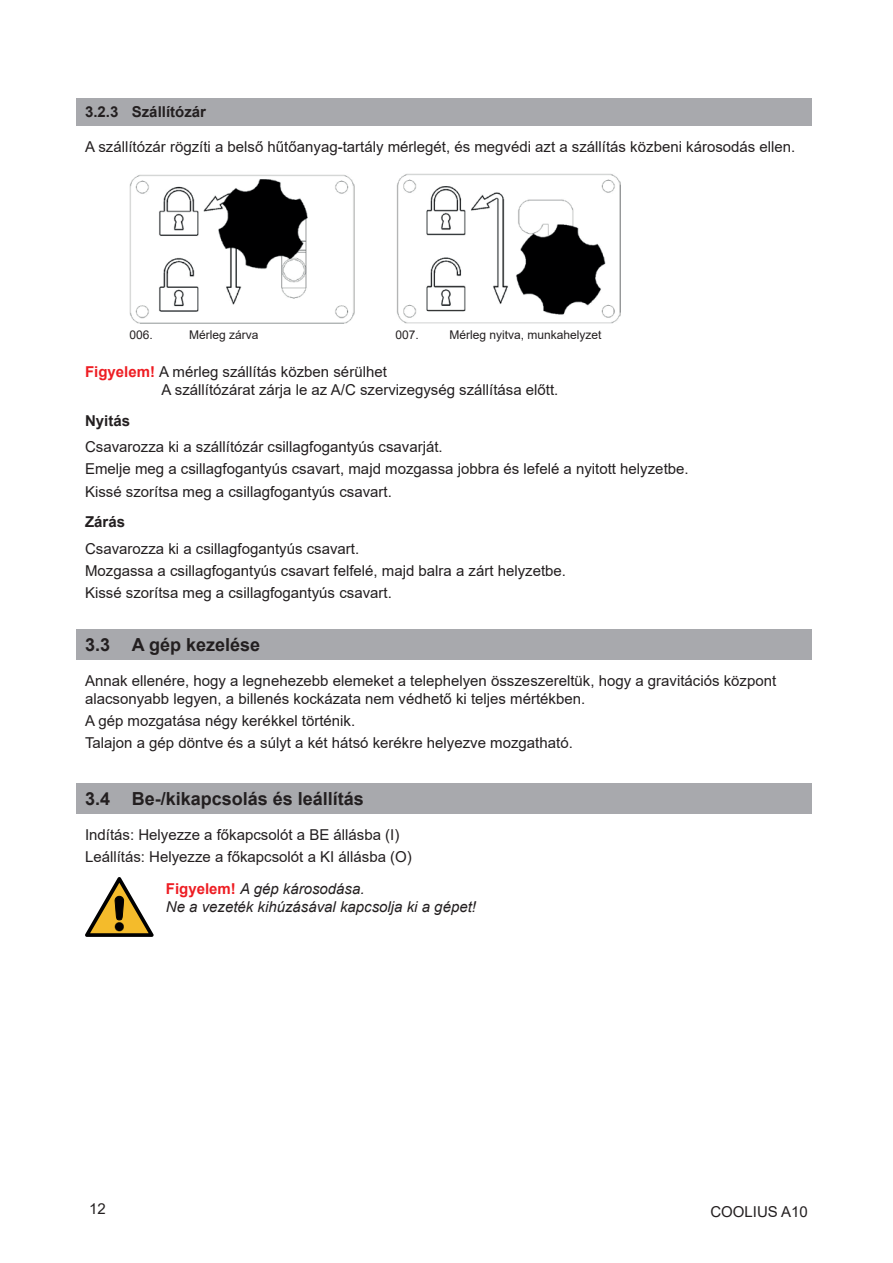
<style>
.page{position:relative;width:893px;height:1263px;background:#fff}
.page>*{position:absolute;margin:0;border:0;box-sizing:border-box;transform-origin:0 0}
.t1{font:700 18px "Arial";color:#231f20}
.t2{font:15px/22.2px "Arial";color:#231f20}
.t3{font:italic 15px/18px "Arial";color:#231f20}
.t4{font:700 15px "Arial";color:#231f20}
.t5{font:12px "Arial";color:#231f20}
.s1{font-weight:700;color:#ee1d23}
.s2{font-weight:700;font-style:normal;color:#ee1d23}
</style>
<div class="page">
<div style="left:77px;top:98px;width:735px;height:28px;background:#a8a9ad"></div>
<div style="left:77px;top:629px;width:735px;height:30px;background:#a8a9ad"></div>
<div style="left:77px;top:783px;width:735px;height:30px;background:#a8a9ad"></div>
<img style="left:130px;top:174px;width:224px;height:150px">
<img style="left:396px;top:174px;width:224px;height:150px">
<svg style="left:85px;top:877px;width:69px;height:60px"></svg>
<p class="t4" style="left:85px;top:101px;width:122px">3.2.3 Szállítózár</p>
<p class="t2" style="left:85px;top:136px;width:712px">A szállítózár rögzíti a belső hűtőanyag-tartály mérlegét, és megvédi azt a szállítás közbeni károsodás ellen.</p>
<p class="t5" style="left:130px;top:327px;width:25px">006.</p>
<p class="t5" style="left:189px;top:327px;width:71px">Mérleg zárva</p>
<p class="t5" style="left:395px;top:327px;width:25px">007.</p>
<p class="t5" style="left:449px;top:327px;width:154px">Mérleg nyitva, munkahelyzet</p>
<p class="t2" style="left:162px;top:362px;width:398px;line-height:18px;text-indent:-77px"><span class="s1">Figyelem!</span> A mérleg szállítás közben sérülhet<br>A szállítózárat zárja le az A/C szervizegység szállítása előtt.</p>
<p class="t4" style="left:85px;top:410px;width:47px">Nyitás</p>
<p class="t2" style="left:85px;top:436px;width:605px">Csavarozza ki a szállítózár csillagfogantyús csavarját.<br>Emelje meg a csillagfogantyús csavart, majd mozgassa jobbra és lefelé a nyitott helyzetbe.<br>Kissé szorítsa meg a csillagfogantyús csavart.</p>
<p class="t4" style="left:85px;top:511px;width:42px">Zárás</p>
<p class="t2" style="left:85px;top:537px;width:483px">Csavarozza ki a csillagfogantyús csavart.<br>Mozgassa a csillagfogantyús csavart felfelé, majd balra a zárt helyzetbe.<br>Kissé szorítsa meg a csillagfogantyús csavart.</p>
<p class="t1" style="left:85px;top:632px;width:177px">3.3 A gép kezelése</p>
<p class="t2" style="left:85px;top:671px;width:693px;line-height:18px">Annak ellenére, hogy a legnehezebb elemeket a telephelyen összeszereltük, hogy a gravitációs központ alacsonyabb legyen, a billenés kockázata nem védhető ki teljes mértékben.</p>
<p class="t2" style="left:85px;top:709px;width:489px">A gép mozgatása négy kerékkel történik.<br>Talajon a gép döntve és a súlyt a két hátsó kerékre helyezve mozgatható.</p>
<p class="t1" style="left:85px;top:786px;width:280px">3.4 Be-/kikapcsolás és leállítás</p>
<p class="t2" style="left:85px;top:823px;width:328px">Indítás: Helyezze a főkapcsolót a BE állásba (I)<br>Leállítás: Helyezze a főkapcsolót a KI állásba (O)</p>
<p class="t3" style="left:166px;top:880px;width:312px"><span class="s2">Figyelem!</span> A gép károsodása.<br>Ne a vezeték kihúzásával kapcsolja ki a gépet!</p>
<p class="t2" style="left:89px;top:1198px;width:18px">12</p>
<p class="t2" style="left:710px;top:1200px;width:99px">COOLIUS A10</p>
</div>
